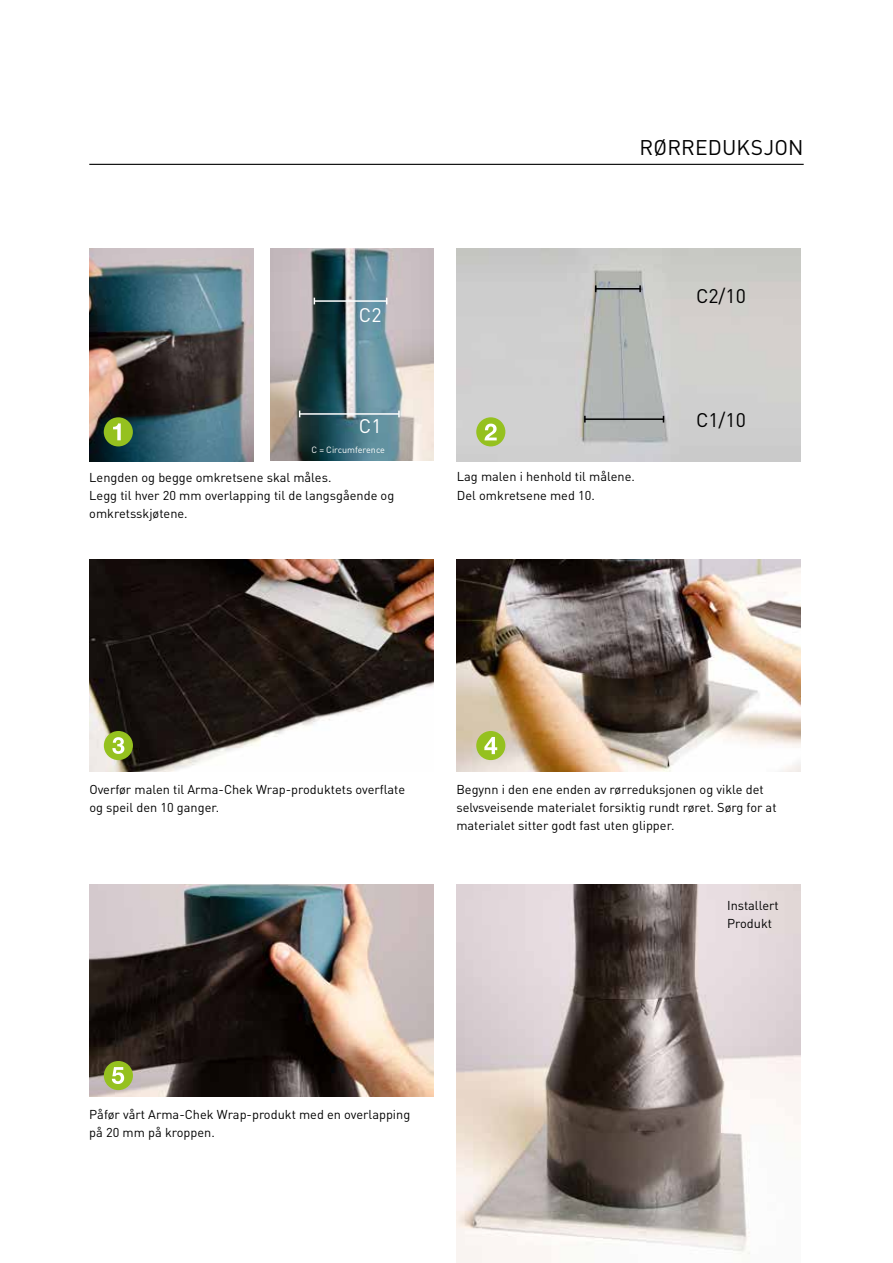
<style>
.page{position:relative;width:893px;height:1263px;background:#fff}
.page>*{position:absolute;margin:0;border:0;box-sizing:border-box;transform-origin:0 0}
.t1{font:21px "DIN Pro";letter-spacing:.005em;color:#000}
.t2{font:19.5px "DIN Pro";color:#000}
.t3{font:19.5px "DIN Pro";color:#fff}
.t4{font:12.75px/18px "DIN Pro";color:#000}
.t5{font:9px "DIN Pro";color:#fff}
</style>
<div class="page">
<img style="left:456px;top:249px;width:345px;height:212px">
<img style="left:90px;top:249px;width:163px;height:212px">
<img style="left:457px;top:559px;width:344px;height:212px">
<div style="left:104px;top:417px;width:29px;height:29px;background:#95c11f;border-radius:50%"></div>
<svg style="left:113px;top:423px;width:8px;height:17px"></svg>
<div style="left:476px;top:417px;width:29px;height:29px;background:#95c11f;border-radius:50%"></div>
<svg style="left:485px;top:424px;width:12px;height:16px"></svg>
<hr style="left:89px;top:164px;width:715px;height:1px;background:#000">
<img style="left:89px;top:884px;width:344px;height:213px">
<img style="left:270px;top:248px;width:164px;height:212px">
<img style="left:457px;top:884px;width:344px;height:379px">
<div style="left:476px;top:731px;width:29px;height:29px;background:#95c11f;border-radius:50%"></div>
<svg style="left:484px;top:737px;width:13px;height:17px"></svg>
<img style="left:90px;top:559px;width:344px;height:212px">
<div style="left:104px;top:731px;width:29px;height:29px;background:#95c11f;border-radius:50%"></div>
<svg style="left:112px;top:737px;width:12px;height:17px"></svg>
<hr style="left:596px;top:288px;width:44px;height:2px;background:#000">
<svg style="left:639px;top:285px;width:2px;height:7px"></svg>
<hr style="left:585px;top:418px;width:78px;height:2px;background:#000">
<svg style="left:584px;top:416px;width:2px;height:7px"></svg>
<hr style="left:314px;top:300px;width:73px;height:2px;background:#fff">
<hr style="left:300px;top:413px;width:99px;height:2px;background:#fff">
<div style="left:104px;top:1061px;width:29px;height:29px;background:#95c11f;border-radius:50%"></div>
<svg style="left:112px;top:1067px;width:12px;height:17px"></svg>
<h1 class="t1" style="left:640px;top:131px;width:165px">RØRREDUKSJON</h1>
<h2 class="t3" style="left:359px;top:300px;width:24px">C2</h2>
<h2 class="t2" style="left:696px;top:280px;width:51px">C2/10</h2>
<h2 class="t3" style="left:359px;top:410px;width:24px">C1</h2>
<h2 class="t2" style="left:696px;top:404px;width:51px">C1/10</h2>
<p class="t5" style="left:311px;top:443px;width:75px">C = Circumference</p>
<p class="t4" style="left:89px;top:467px;width:306px">Lengden og begge omkretsene skal måles.<br>Legg til hver 20 mm overlapping til de langsgående og omkretsskjøtene.</p>
<p class="t4" style="left:457px;top:467px;width:179px">Lag malen i henhold til målene.<br>Del omkretsene med 10.</p>
<p class="t4" style="left:89px;top:779px;width:317px">Overfør malen til Arma-Chek Wrap-produktets overflate og speil den 10 ganger.</p>
<p class="t4" style="left:456px;top:779px;width:322px">Begynn i den ene enden av rørreduksjonen og vikle det selvsveisende materialet forsiktig rundt røret. Sørg for at materialet sitter godt fast uten glipper.</p>
<p class="t4" style="left:727px;top:895px;width:53px">Installert<br>Produkt</p>
<p class="t4" style="left:89px;top:1104px;width:322px">Påfør vårt Arma-Chek Wrap-produkt med en overlapping på 20 mm på kroppen.</p>
</div>
